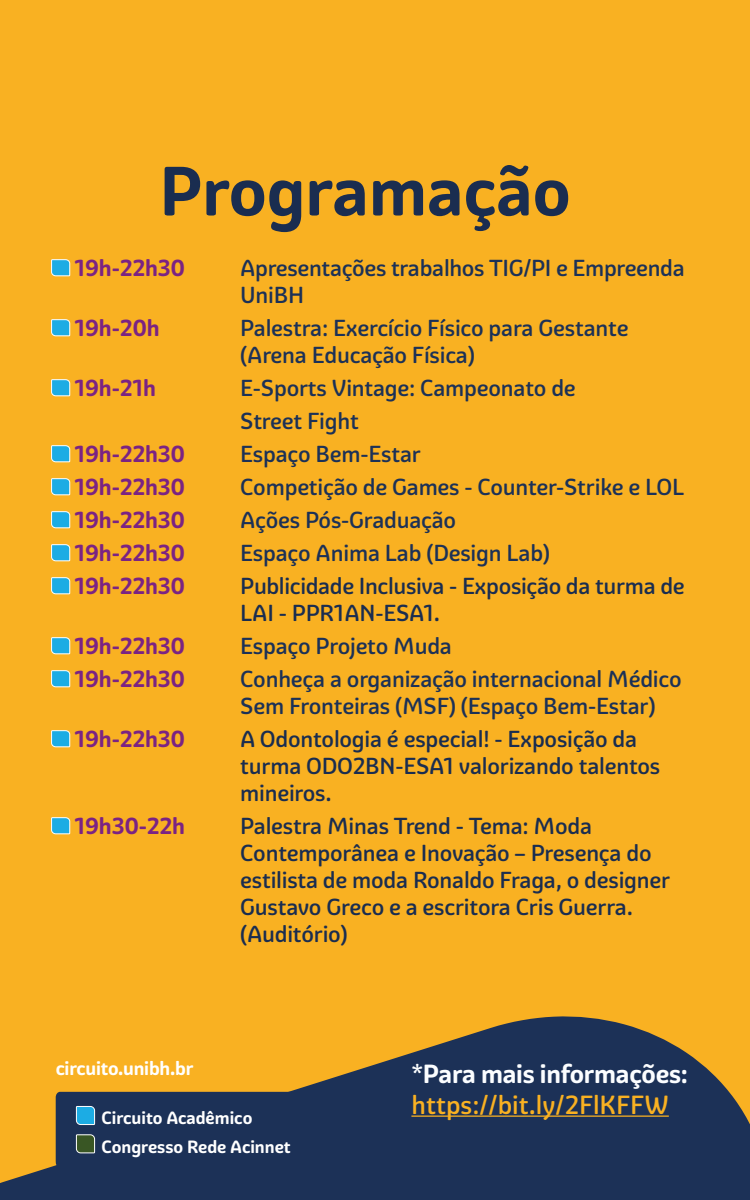
<style>
.page{position:relative;width:750px;height:1200px;background:#f9b122}
.page>*{position:absolute;margin:0;border:0;box-sizing:border-box;transform-origin:0 0}
.t1{font:700 67.5px "Graviola Soft";color:#1a2d50}
.t2{font:500 25.5px "Graviola Soft";color:#f9b122}
.t3{font:700 25.5px "Graviola Soft";letter-spacing:-.01em;color:#fbfdff}
.t4{font:500 22.5px/27px "Graviola Soft";letter-spacing:-.01em;color:#1c3157}
.t5{font:500 22.5px/27px "Graviola Soft";letter-spacing:-.01em;color:#1a2d50}
.t6{font:700 22.5px "Graviola Soft";letter-spacing:-.01em;color:#7b2383}
.t7{font:700 18.75px "Graviola Soft";letter-spacing:-.01em;color:#fff}
.t8{font:700 17.25px/28.3px "Graviola Soft";color:#fff}
</style>
<div class="page">
<svg style="left:51px;top:259px;width:20px;height:18px"></svg>
<svg style="left:51px;top:319px;width:20px;height:18px"></svg>
<svg style="left:51px;top:379px;width:20px;height:18px"></svg>
<svg style="left:51px;top:445px;width:20px;height:18px"></svg>
<svg style="left:51px;top:478px;width:20px;height:18px"></svg>
<svg style="left:51px;top:511px;width:20px;height:18px"></svg>
<svg style="left:51px;top:544px;width:20px;height:18px"></svg>
<svg style="left:51px;top:577px;width:20px;height:18px"></svg>
<svg style="left:51px;top:637px;width:20px;height:18px"></svg>
<svg style="left:51px;top:670px;width:20px;height:18px"></svg>
<svg style="left:51px;top:730px;width:20px;height:18px"></svg>
<svg style="left:51px;top:817px;width:20px;height:18px"></svg>
<svg style="left:0;top:1016px;width:750px;height:184px;fill:#1c3157"></svg>
<div style="left:56px;top:1092px;width:283px;height:81px;background:#1c3157"></div>
<hr style="left:411px;top:1115px;width:258px;height:2px;background:#f9b122">
<h1 class="t1" style="left:159px;top:149px;width:413px">Programação</h1>
<p class="t6" style="left:75px;top:254px;width:112px">19h-22h30</p>
<p class="t4" style="left:240px;top:255px;width:446px">Apresentações trabalhos TIG/PI e Empreenda<br>UniBH</p>
<p class="t6" style="left:75px;top:314px;width:87px">19h-20h</p>
<p class="t4" style="left:240px;top:315px;width:390px">Palestra: Exercício Físico para Gestante (Arena Educação Física)</p>
<p class="t6" style="left:75px;top:374px;width:83px">19h-21h</p>
<p class="t4" style="left:240px;top:372px;width:337px;line-height:33px">E-Sports Vintage: Campeonato de<br>Street Fight</p>
<p class="t6" style="left:75px;top:440px;width:112px">19h-22h30</p>
<p class="t4" style="left:240px;top:441px;width:182px">Espaço Bem-Estar</p>
<p class="t6" style="left:75px;top:473px;width:112px">19h-22h30</p>
<p class="t4" style="left:240px;top:474px;width:446px">Competição de Games - Counter-Strike e LOL</p>
<p class="t6" style="left:75px;top:506px;width:112px">19h-22h30</p>
<p class="t4" style="left:240px;top:507px;width:217px">Ações Pós-Graduação</p>
<p class="t6" style="left:75px;top:539px;width:112px">19h-22h30</p>
<p class="t4" style="left:240px;top:540px;width:311px">Espaço Anima Lab (Design Lab)</p>
<p class="t6" style="left:75px;top:572px;width:112px">19h-22h30</p>
<p class="t5" style="left:240px;top:573px;width:446px">Publicidade Inclusiva - Exposição da turma de<br>LAI - PPR1AN-ESA1.</p>
<p class="t6" style="left:75px;top:632px;width:112px">19h-22h30</p>
<p class="t4" style="left:240px;top:633px;width:213px">Espaço Projeto Muda</p>
<p class="t6" style="left:75px;top:665px;width:112px">19h-22h30</p>
<p class="t4" style="left:240px;top:666px;width:443px">Conheça a organização internacional Médico<br>Sem Fronteiras (MSF) (Espaço Bem-Estar)</p>
<p class="t6" style="left:75px;top:725px;width:112px">19h-22h30</p>
<p class="t5" style="left:240px;top:726px;width:422px">A Odontologia é especial! - Exposição da turma ODO2BN-ESA1 valorizando talentos mineiros.</p>
<p class="t6" style="left:75px;top:812px;width:112px">19h30-22h</p>
<p class="t5" style="left:240px;top:813px;width:432px">Palestra Minas Trend - Tema: Moda Contemporânea e Inovação – Presença do estilista de moda Ronaldo Fraga, o designer Gustavo Greco e a escritora Cris Guerra. (Auditório)</p>
<p class="t7" style="left:56px;top:1056px;width:139px">circuito.unibh.br</p>
<p class="t3" style="left:411px;top:1058px;width:278px">*Para mais informações:</p>
<p class="t2" style="left:411px;top:1089px;width:259px">https://bit.ly/2FlKFFW</p>
<p class="t8" style="left:102px;top:1104px;width:191px">Circuito Acadêmico<br>Congresso Rede Acinnet</p>
</div>
